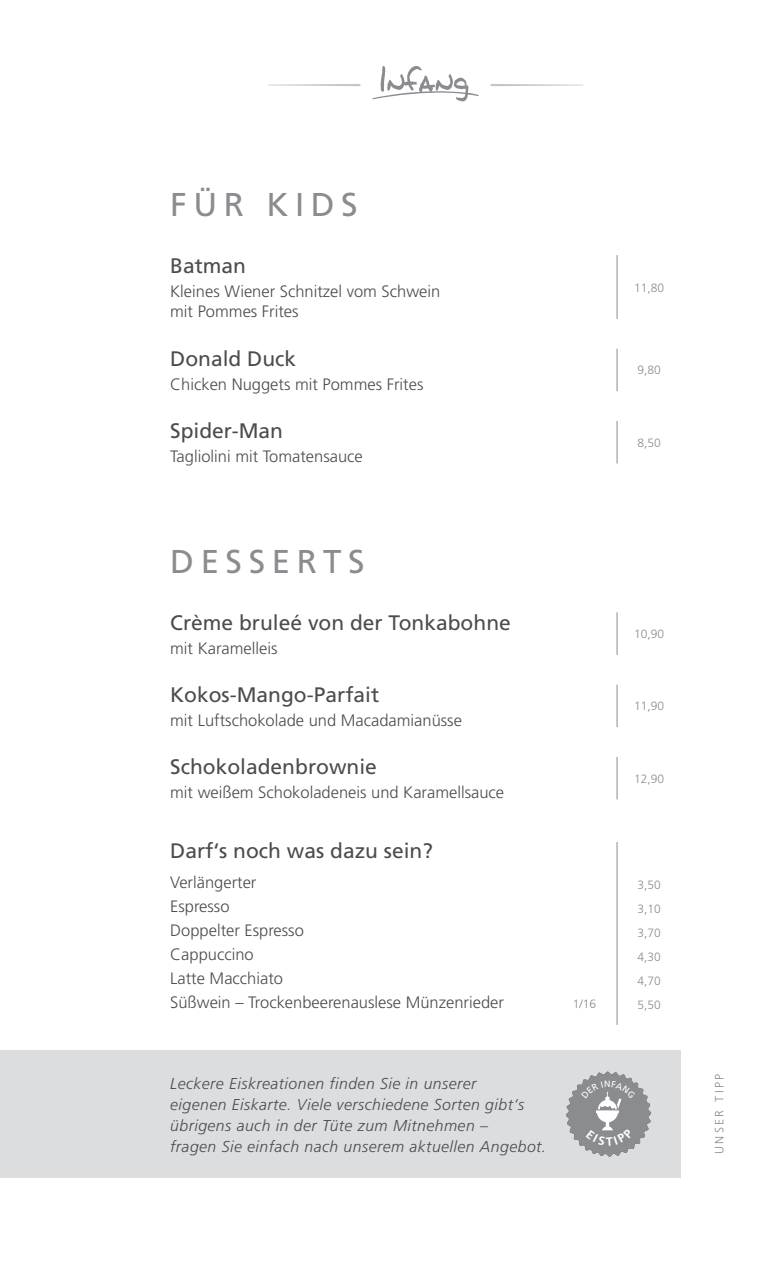
<style>
.page{position:relative;width:766px;height:1263px;background:#fff}
.page>*{position:absolute;margin:0;border:0;box-sizing:border-box;transform-origin:0 0}
.t1{font:33px "Frutiger LT Std";letter-spacing:.2em;color:#8a8c8f}
.t2{font:21px "Frutiger LT Std";color:#4b4c4d}
.t3{font:300 16.5px "Frutiger LT Std";color:#4b4c4d}
.t4{font:italic 300 15.75px "Frutiger LT Std";letter-spacing:.03em;color:#4b4c4d}
.t5{font:300 12px "Frutiger LT Std";color:#8a8c8f}
.t6{font:300 12px "Frutiger LT Std";letter-spacing:.2em;color:#8a8c8f}
</style>
<div class="page">
<hr style="left:616px;top:255px;width:1px;height:64px;background:#8a8c8f">
<hr style="left:616px;top:349px;width:1px;height:42px;background:#8a8c8f">
<hr style="left:616px;top:421px;width:1px;height:42px;background:#8a8c8f">
<hr style="left:616px;top:612px;width:1px;height:43px;background:#8a8c8f">
<hr style="left:616px;top:685px;width:1px;height:42px;background:#8a8c8f">
<hr style="left:616px;top:757px;width:1px;height:42px;background:#8a8c8f">
<hr style="left:616px;top:842px;width:1px;height:183px;background:#8a8c8f">
<div style="left:0;top:1050px;width:680px;height:128px;background:#dcdddf"></div>
<svg style="left:372px;top:66px;width:107px;height:35px"></svg>
<svg style="left:268px;top:84px;width:92px;height:2px"></svg>
<svg style="left:490px;top:84px;width:93px;height:2px"></svg>
<svg style="left:566px;top:1071px;width:85px;height:86px"></svg>
<p class="t1" style="left:170px;top:185px;width:189px">FÜR KIDS</p>
<p class="t2" style="left:170px;top:254px;width:77px">Batman</p>
<p class="t3" style="left:170px;top:282px;width:271px">Kleines Wiener Schnitzel vom Schwein</p>
<p class="t3" style="left:170px;top:302px;width:130px">mit Pommes Frites</p>
<p class="t2" style="left:170px;top:346px;width:128px">Donald Duck</p>
<p class="t3" style="left:170px;top:375px;width:255px">Chicken Nuggets mit Pommes Frites</p>
<p class="t2" style="left:170px;top:418px;width:114px">Spider-Man</p>
<p class="t3" style="left:170px;top:447px;width:194px">Tagliolini mit Tomatensauce</p>
<p class="t1" style="left:170px;top:542px;width:196px">DESSERTS</p>
<p class="t2" style="left:170px;top:610px;width:342px">Crème bruleé von der Tonkabohne</p>
<p class="t3" style="left:170px;top:638px;width:109px">mit Karamelleis</p>
<p class="t2" style="left:170px;top:682px;width:210px">Kokos-Mango-Parfait</p>
<p class="t3" style="left:170px;top:711px;width:293px">mit Luftschokolade und Macadamianüsse</p>
<p class="t2" style="left:170px;top:754px;width:208px">Schokoladenbrownie</p>
<p class="t3" style="left:170px;top:783px;width:335px">mit weißem Schokoladeneis und Karamellsauce</p>
<p class="t2" style="left:170px;top:838px;width:264px">Darf‘s noch was dazu sein?</p>
<p class="t3" style="left:170px;top:873px;width:88px">Verlängerter</p>
<p class="t3" style="left:170px;top:897px;width:61px">Espresso</p>
<p class="t3" style="left:170px;top:921px;width:135px">Doppelter Espresso</p>
<p class="t3" style="left:170px;top:945px;width:85px">Cappuccino</p>
<p class="t3" style="left:170px;top:969px;width:114px">Latte Macchiato</p>
<p class="t3" style="left:170px;top:993px;width:335px">Süßwein – Trockenbeerenauslese Münzenrieder</p>
<p class="t5" style="left:572px;top:997px;width:25px">1/16</p>
<p class="t4" style="left:170px;top:1074px;width:307px">Leckere Eiskreationen finden Sie in unserer</p>
<p class="t4" style="left:170px;top:1095px;width:355px">eigenen Eiskarte. Viele verschiedene Sorten gibt‘s</p>
<p class="t4" style="left:170px;top:1116px;width:319px">übrigens auch in der Tüte zum Mitnehmen –</p>
<p class="t4" style="left:170px;top:1137px;width:377px">fragen Sie einfach nach unserem aktuellen Angebot.</p>
<p class="t5" style="left:634px;top:281px;width:32px">11,80</p>
<p class="t5" style="left:637px;top:363px;width:25px">9,80</p>
<p class="t5" style="left:637px;top:436px;width:25px">8,50</p>
<p class="t5" style="left:634px;top:627px;width:32px">10,90</p>
<p class="t5" style="left:634px;top:699px;width:32px">11,90</p>
<p class="t5" style="left:634px;top:772px;width:32px">12,90</p>
<p class="t5" style="left:637px;top:877px;width:25px">3,50</p>
<p class="t5" style="left:637px;top:901px;width:25px">3,10</p>
<p class="t5" style="left:637px;top:925px;width:25px">3,70</p>
<p class="t5" style="left:637px;top:949px;width:25px">4,30</p>
<p class="t5" style="left:637px;top:973px;width:25px">4,70</p>
<p class="t5" style="left:637px;top:997px;width:25px">5,50</p>
<p class="t6" style="left:712px;top:1154px;width:82px;rotate:-90deg">UNSER TIPP</p>
</div>
